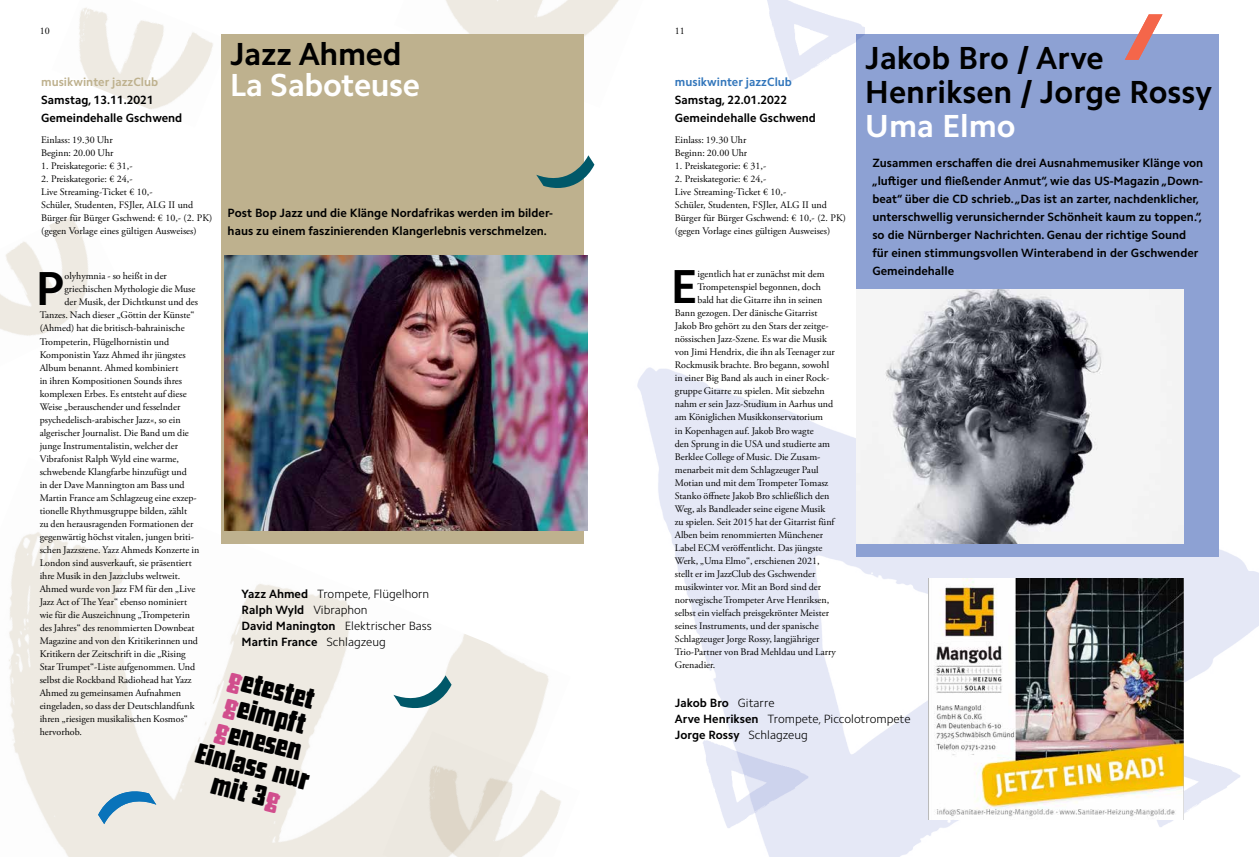
<style>
.page{position:relative;width:1259px;height:857px;background:#fff}
.page>*{position:absolute;margin:0;border:0;box-sizing:border-box;transform-origin:0 0}
.t1{font:italic 800 67px "Camphor Std";color:#f4664a;scale:1.23 1}
.t2{font:700 47.8px "Camphor Std";color:#000}
.t3{font:700 32px/34px "Camphor Std";color:#000}
.t4{font:700 32px "Camphor Std";letter-spacing:-.005em;color:#fff}
.t5{font:27.6px/26.6px "Muralista";color:#000;text-align:center}
.t6{font:700 12px/18px "Camphor Std";color:#000}
.t7{font:300 12px/16px "Camphor Std";color:#000}
.t8{font:700 12px "Camphor Std";color:#3276bb}
.t9{font:700 12px "Camphor Std";color:#beb18e}
.t10{font:10px/13px "Adobe Garamond Pro";color:#000}
.s1{font-weight:700}
.s2{color:#d14e8d}
</style>
<div class="page">
<img style="left:79px;top:8px;width:134px;height:101px">
<img style="left:637px;top:367px;width:622px;height:489px">
<img style="left:692px;top:736px;width:119px;height:93px">
<div style="left:856px;top:34px;width:363px;height:522px;background:#8da1d3"></div>
<img style="left:767px;top:0;width:98px;height:81px">
<img style="left:1123px;top:735px;width:120px;height:93px">
<img style="left:9px;top:532px;width:562px;height:324px">
<img style="left:446px;top:0;width:173px;height:36px">
<img style="left:383px;top:731px;width:188px;height:125px">
<div style="left:221px;top:34px;width:363px;height:509px;background:#beb18e"></div>
<img style="left:0;top:217px;width:88px;height:119px">
<img style="left:856px;top:289px;width:327px;height:254px">
<img style="left:225px;top:255px;width:363px;height:275px">
<img style="left:928px;top:578px;width:255px;height:241px">
<div style="left:95px;top:779px;width:61px;height:54px;background:#eeeae2"></div>
<svg style="left:393px;top:665px;width:62px;height:54px"></svg>
<p class="t10" style="left:40px;top:25px;width:11px">10</p>
<h3 class="t3" style="left:230px;top:37px;width:173px">Jazz Ahmed</h3>
<h3 class="t4" style="left:230px;top:66px;width:192px">La Saboteuse</h3>
<p class="t9" style="left:41px;top:75px;width:119px">musikwinter jazzClub</p>
<p class="t6" style="left:41px;top:91px;width:143px">Samstag, 13.11.2021<br>Gemeindehalle Gschwend</p>
<p class="t10" style="left:41px;top:133px;width:74px">Einlass: 19.30 Uhr<br>Beginn: 20.00 Uhr</p>
<p class="t10" style="left:41px;top:159px;width:93px">1. Preiskategorie: € 31,-</p>
<p class="t10" style="left:41px;top:172px;width:173px">2. Preiskategorie: € 24,-<br>Live Streaming-Ticket € 10,-<br>Schüler, Studenten, FSJler, ALG II und Bürger für Bürger Gschwend: € 10,- (2. PK) (gegen Vorlage eines gültigen Ausweises)</p>
<h2 class="t2" style="left:35px;top:261px;width:31px">P</h2>
<p class="t10" style="left:64px;top:270px;width:104px">olyhymnia - so heißt in der</p>
<p class="t6" style="left:228px;top:203px;width:327px">Post Bop Jazz und die Klänge Nordafrikas werden im bilder&shy;haus zu einem faszinierenden Klangerlebnis verschmelzen.</p>
<p class="t10" style="left:64px;top:283px;width:132px">griechischen Mythologie die Muse</p>
<p class="t10" style="left:64px;top:296px;width:135px">der Musik, der Dichtkunst und des</p>
<p class="t10" style="left:40px;top:309px;width:156px">Tanzes. Nach dieser „Göttin der Künste“</p>
<p class="t10" style="left:40px;top:322px;width:146px">(Ahmed) hat die britisch-bahrainische</p>
<p class="t10" style="left:40px;top:335px;width:131px">Trompeterin, Flügelhornistin und</p>
<p class="t10" style="left:40px;top:348px;width:147px">Komponistin Yazz Ahmed ihr jüngstes</p>
<p class="t10" style="left:40px;top:361px;width:140px">Album benannt. Ahmed kombiniert</p>
<p class="t10" style="left:40px;top:374px;width:144px">in ihren Kompositionen Sounds ihres</p>
<p class="t10" style="left:40px;top:387px;width:148px">komplexen Erbes. Es entsteht auf diese</p>
<p class="t10" style="left:40px;top:400px;width:142px">Weise „berauschender und fesselnder</p>
<p class="t10" style="left:40px;top:413px;width:142px">psychedelisch-arabischer Jazz«, so ein</p>
<p class="t10" style="left:40px;top:426px;width:151px">algerischer Journalist. Die Band um die</p>
<p class="t10" style="left:40px;top:439px;width:140px">junge Instrumentalistin, welcher der</p>
<p class="t10" style="left:40px;top:452px;width:141px">Vibrafonist Ralph Wyld eine warme,</p>
<p class="t10" style="left:40px;top:465px;width:149px">schwebende Klangfarbe hinzufügt und</p>
<p class="t10" style="left:40px;top:478px;width:146px">in der Dave Mannington am Bass und</p>
<p class="t10" style="left:40px;top:491px;width:159px">Martin France am Schlagzeug eine exzep-</p>
<p class="t10" style="left:40px;top:504px;width:149px">tionelle Rhythmusgruppe bilden, zählt</p>
<p class="t10" style="left:40px;top:517px;width:155px">zu den herausragenden Formationen der</p>
<p class="t10" style="left:40px;top:530px;width:156px">gegenwärtig höchst vitalen, jungen briti-</p>
<p class="t10" style="left:40px;top:543px;width:161px">schen Jazzszene. Yazz Ahmeds Konzerte in</p>
<p class="t10" style="left:40px;top:556px;width:153px">London sind ausverkauft, sie präsentiert</p>
<p class="t10" style="left:40px;top:569px;width:142px">ihre Musik in den Jazzclubs weltweit.</p>
<p class="t10" style="left:40px;top:582px;width:157px">Ahmed wurde von Jazz FM für den „Live</p>
<p class="t10" style="left:40px;top:595px;width:149px">Jazz Act of The Year“ ebenso nominiert</p>
<p class="t10" style="left:40px;top:608px;width:152px">wie für die Auszeichnung „Trompeterin</p>
<p class="t10" style="left:40px;top:621px;width:156px">des Jahres“ des renommierten Downbeat</p>
<p class="t10" style="left:40px;top:634px;width:160px">Magazine and von den Kritikerinnen und</p>
<p class="t10" style="left:40px;top:647px;width:147px">Kritikern der Zeitschrift in die „Rising</p>
<p class="t10" style="left:40px;top:660px;width:157px">Star Trumpet“-Liste aufgenommen. Und</p>
<p class="t10" style="left:40px;top:673px;width:153px">selbst die Rockband Radiohead hat Yazz</p>
<p class="t10" style="left:40px;top:686px;width:143px">Ahmed zu gemeinsamen Aufnahmen</p>
<p class="t10" style="left:40px;top:699px;width:156px">eingeladen, so dass der Deutschlandfunk</p>
<p class="t10" style="left:40px;top:712px;width:150px">ihren „riesigen musikalischen Kosmos“</p>
<p class="t10" style="left:40px;top:725px;width:44px">hervorhob.</p>
<p class="t7" style="left:242px;top:585px;width:192px"><span class="s1">Yazz Ahmed</span> Trompete, Flügelhorn<br><span class="s1">Ralph Wyld</span> Vibraphon<br><span class="s1">David Manington</span> Elektrischer Bass<br><span class="s1">Martin France</span> Schlagzeug</p>
<h3 class="t5" style="left:219px;top:660px;width:117px;rotate:14deg"><span class="s2">g</span>etestet <span class="s2">g</span>eimpft <span class="s2">g</span>enesen<br>Einlass nur mit 3<span class="s2">g</span></h3>
<p class="t10" style="left:675px;top:25px;width:11px">11</p>
<p class="t8" style="left:675px;top:74px;width:119px">musikwinter jazzClub</p>
<p class="t6" style="left:675px;top:91px;width:143px">Samstag, 22.01.2022<br>Gemeindehalle Gschwend</p>
<p class="t10" style="left:675px;top:133px;width:74px">Einlass: 19.30 Uhr<br>Beginn: 20.00 Uhr</p>
<p class="t10" style="left:675px;top:159px;width:93px">1. Preiskategorie: € 31,-</p>
<p class="t10" style="left:675px;top:172px;width:173px">2. Preiskategorie: € 24,-<br>Live Streaming-Ticket € 10,-<br>Schüler, Studenten, FSJler, ALG II und Bürger für Bürger Gschwend: € 10,- (2. PK) (gegen Vorlage eines gültigen Ausweises)</p>
<h2 class="t2" style="left:670px;top:258px;width:28px">E</h2>
<p class="t10" style="left:697px;top:268px;width:129px">igentlich hat er zunächst mit dem</p>
<p class="t10" style="left:697px;top:281px;width:125px">Trompetenspiel begonnen, doch</p>
<p class="t10" style="left:697px;top:294px;width:127px">bald hat die Gitarre ihn in seinen</p>
<p class="t10" style="left:675px;top:307px;width:144px">Bann gezogen. Der dänische Gitarrist</p>
<p class="t10" style="left:675px;top:320px;width:155px">Jakob Bro gehört zu den Stars der zeitge-</p>
<p class="t10" style="left:675px;top:333px;width:154px">nössischen Jazz-Szene. Es war die Musik</p>
<p class="t10" style="left:675px;top:346px;width:161px">von Jimi Hendrix, die ihn als Teenager zur</p>
<p class="t10" style="left:675px;top:359px;width:156px">Rockmusik brachte. Bro begann, sowohl</p>
<p class="t10" style="left:675px;top:372px;width:156px">in einer Big Band als auch in einer Rock-</p>
<p class="t10" style="left:675px;top:385px;width:151px">gruppe Gitarre zu spielen. Mit siebzehn</p>
<p class="t10" style="left:675px;top:398px;width:160px">nahm er sein Jazz-Studium in Aarhus und</p>
<p class="t10" style="left:675px;top:411px;width:150px">am Königlichen Musikkonservatorium</p>
<p class="t10" style="left:675px;top:424px;width:140px">in Kopenhagen auf. Jakob Bro wagte</p>
<p class="t10" style="left:675px;top:437px;width:157px">den Sprung in die USA und studierte am</p>
<p class="t10" style="left:675px;top:450px;width:147px">Berklee College of Music. Die Zusam-</p>
<p class="t10" style="left:675px;top:463px;width:145px">menarbeit mit dem Schlagzeuger Paul</p>
<p class="t10" style="left:675px;top:476px;width:155px">Motian und mit dem Trompeter Tomasz</p>
<p class="t10" style="left:675px;top:489px;width:156px">Stanko öffnete Jakob Bro schließlich den</p>
<p class="t10" style="left:675px;top:502px;width:152px">Weg, als Bandleader seine eigene Musik</p>
<p class="t10" style="left:675px;top:515px;width:161px">zu spielen. Seit 2015 hat der Gitarrist fünf</p>
<p class="t10" style="left:675px;top:528px;width:150px">Alben beim renommierten Münchener</p>
<p class="t10" style="left:675px;top:541px;width:149px">Label ECM veröffentlicht. Das jüngste</p>
<p class="t10" style="left:675px;top:554px;width:146px">Werk, „Uma Elmo“, erschienen 2021,</p>
<p class="t10" style="left:675px;top:567px;width:142px">stellt er im JazzClub des Gschwender</p>
<p class="t10" style="left:675px;top:580px;width:148px">musikwinter vor. Mit an Bord sind der</p>
<p class="t10" style="left:675px;top:593px;width:156px">norwegische Trompeter Arve Henriksen,</p>
<p class="t10" style="left:675px;top:606px;width:156px">selbst ein vielfach preisgekrönter Meister</p>
<p class="t10" style="left:675px;top:619px;width:145px">seines Instruments, und der spanische</p>
<p class="t10" style="left:675px;top:632px;width:146px">Schlagzeuger Jorge Rossy, langjähriger</p>
<p class="t10" style="left:675px;top:645px;width:162px">Trio-Partner von Brad Mehldau und Larry</p>
<p class="t10" style="left:675px;top:658px;width:42px">Grenadier.</p>
<h1 class="t1" style="left:1130px;top:-8px;width:22px">/</h1>
<h3 class="t3" style="left:865px;top:41px;width:349px">Jakob Bro / Arve<br>Henriksen / Jorge Rossy</h3>
<h3 class="t4" style="left:865px;top:107px;width:152px">Uma Elmo</h3>
<p class="t6" style="left:872px;top:154px;width:332px">Zusammen erschaffen die drei Ausnahmemusiker Klänge von „luftiger und fließender Anmut“, wie das US-Magazin „Down&shy;beat“ über die CD schrieb. „Das ist an zarter, nachdenklicher, unterschwellig verunsichernder Schönheit kaum zu toppen.“, so die Nürnberger Nachrichten. Genau der richtige Sound für einen stimmungsvollen Winterabend in der Gschwender Gemeindehalle</p>
<p class="t7" style="left:675px;top:694px;width:237px"><span class="s1">Jakob Bro</span> Gitarre<br><span class="s1">Arve Henriksen</span> Trompete, Piccolotrompete<br><span class="s1">Jorge Rossy</span> Schlagzeug</p>
</div>
